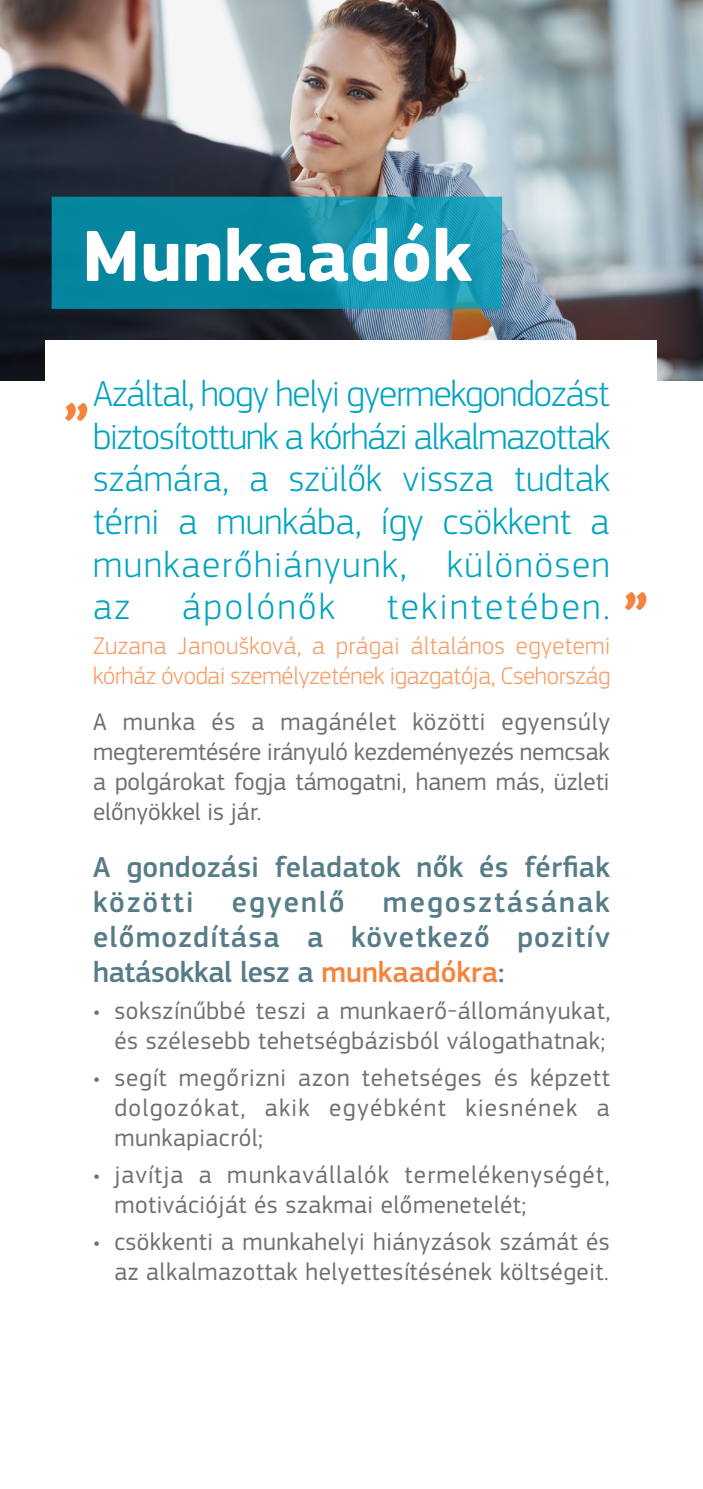
<style>
.page{position:relative;width:703px;height:1489px;background:#fff}
.page>*{position:absolute;margin:0;border:0;box-sizing:border-box;transform-origin:0 0}
.Body_copy{font:700 75px "EC Square Sans Pro";color:#fff}
.t1{font:700 57.5px "EC Square Sans Pro";color:#f5833c}
.Body_Text{font:300 37.5px/42.5px "EC Square Sans Pro";letter-spacing:.045em;color:#00a3c0;text-align:justify}
.Body_Text-2{font:300 37.5px "EC Square Sans Pro";letter-spacing:.07em;color:#00a3c0}
.Body_Text-3{font:500 30px/35px "EC Square Sans Pro";letter-spacing:.01em;color:#557c88}
.Body_Text-4{font:500 30px "EC Square Sans Pro";letter-spacing:.07em;color:#557c88}
.Body_Text-5{font:25px/30px "EC Square Sans Pro";letter-spacing:.02em;color:#6f7073;text-align:justify}
.Body_Text-6{font:300 25px/30px "EC Square Sans Pro";letter-spacing:-.01em;color:#f8995f}
.Body_Text-7{font:25px/30px "EC Square Sans Pro";letter-spacing:.045em;color:#6f7073}
.s1{color:#f5833c}
</style>
<div class="page">
<img style="left:0;top:0;width:703px;height:381px">
<div style="left:46px;top:340px;width:611px;height:263px;background:#fff"></div>
<svg style="left:52px;top:197px;width:450px;height:112px;background:#0e8ea7"></svg>
<p class="Body_copy" style="left:82px;top:211px;width:392px">Munkaadók</p>
<p class="Body_Text" style="left:93px;top:372px;width:519px">Azáltal, hogy helyi gyermekgondozást biztosítottunk a kórházi alkalmazottak számára, a szülők vissza tudtak térni a munkába, így csökkent a munkaerőhiányunk, különösen az</p>
<h2 class="t1" style="left:64px;top:358px;width:27px">„</h2>
<p class="Body_Text-2" style="left:182px;top:584px;width:154px">ápolónők</p>
<p class="Body_Text-2" style="left:387px;top:584px;width:225px">tekintetében.</p>
<p class="Body_Text-6" style="left:93px;top:630px;width:519px">Zuzana Janoušková, a prágai általános egyetemi kórház óvodai személyzetének igazgatója, Csehország</p>
<p class="Body_Text-5" style="left:93px;top:707px;width:518px">A munka és a magánélet közötti egyensúly megteremtésére irányuló kezdeményezés nemcsak a polgárokat fogja támogatni, hanem más, üzleti előnyökkel is jár.</p>
<p class="Body_Text-3" style="left:93px;top:849px;width:518px">A gondozási feladatok nők és férfiak közötti</p>
<p class="Body_Text-3" style="left:93px;top:884px;width:518px;text-align:justify;text-indent:290px">megosztásának előmozdítása a következő pozitív hatásokkal lesz a <span class="s1">munkaadókra</span>:</p>
<p class="Body_Text-5" style="left:93px;top:995px;width:519px;text-align:right">• sokszínűbbé teszi a munkaerő-állományukat, és szélesebb tehetségbázisból válogathatnak;</p>
<p class="Body_Text-5" style="left:114px;top:1062px;width:497px;text-indent:-21px">• segít megőrizni azon tehetséges és képzett dolgozókat, akik egyébként kiesnének a munkapiacról;</p>
<p class="Body_Text-7" style="left:114px;top:1159px;width:497px;text-indent:-21px">• javítja a munkavállalók termelékenységét, motivációját és szakmai előmenetelét;</p>
<p class="Body_Text-5" style="left:93px;top:1227px;width:518px;text-align:right">• csökkenti a munkahelyi hiányzások számát és az alkalmazottak helyettesítésének költségeit.</p>
<p class="Body_Text-4" style="left:232px;top:884px;width:114px">egyenlő</p>
<h2 class="t1" style="left:622px;top:580px;width:29px">”</h2>
</div>
